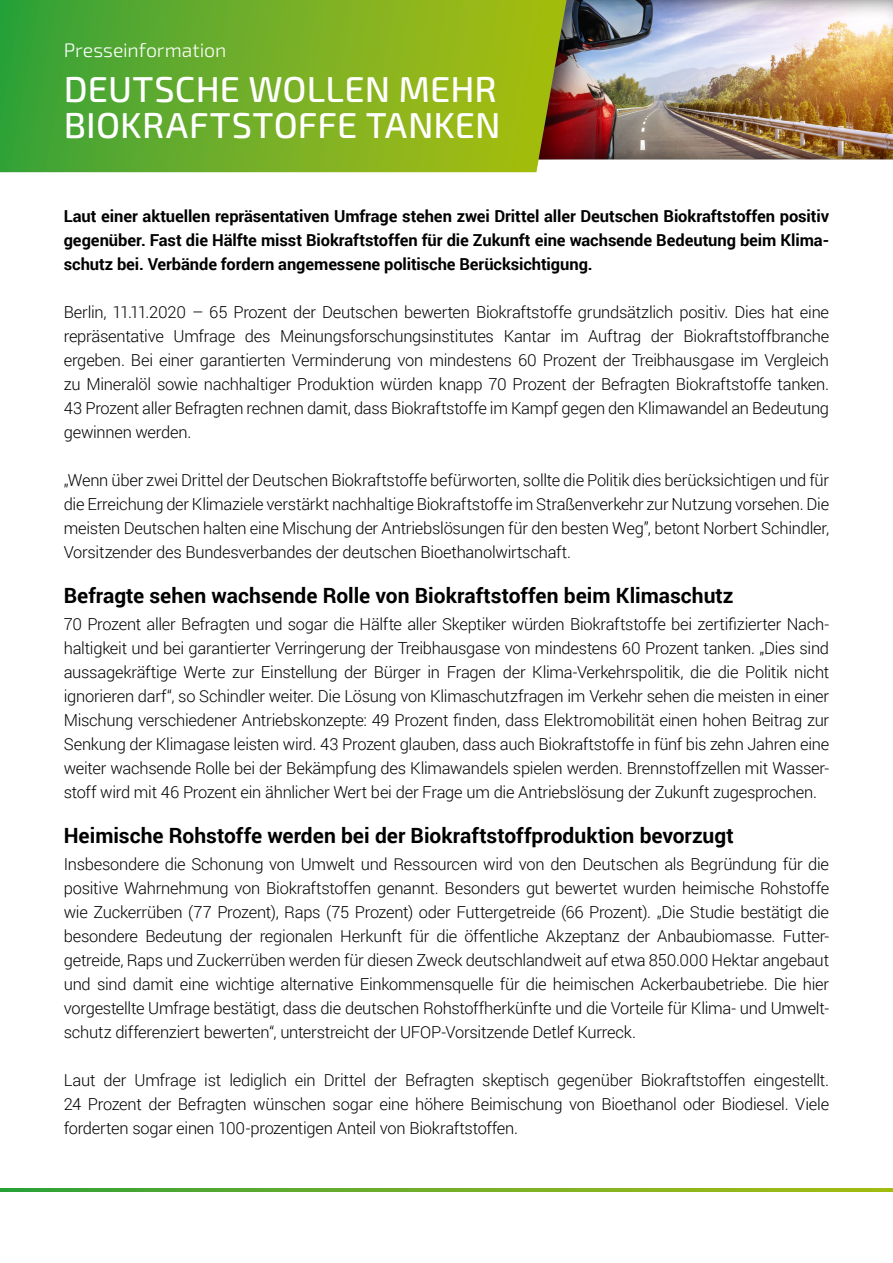
<style>
.page{position:relative;width:893px;height:1263px;background:#fff}
.page>*{position:absolute;margin:0;border:0;box-sizing:border-box;transform-origin:0 0}
.t1{font:500 36px/36px "Exo 2.0";letter-spacing:.005em;color:#fff}
.t2{font:700 21px "Roboto";color:#000}
.t3{font:300 19.5px "Exo 2.0";letter-spacing:-.005em;color:#fff}
.t4{font:300 16.5px/24px "Roboto";letter-spacing:-.015em;color:#000;text-align:justify}
.t5{font:700 16.5px/24px "Roboto";letter-spacing:-.005em;color:#000;text-align:justify}
</style>
<div class="page">
<svg style="left:0;top:1188px;width:893px;height:4px;background:#6fae26"></svg>
<svg style="left:0;top:0;width:539px;height:172px;background:#70af26"></svg>
<img style="left:536px;top:0;width:357px;height:162px">
<p class="t3" style="left:64px;top:39px;width:164px">Presseinformation</p>
<h1 class="t1" style="left:64px;top:72px;width:438px">DEUTSCHE WOLLEN MEHR<br>BIOKRAFTSTOFFE TANKEN</h1>
<p class="t5" style="left:64px;top:203px;width:767px">Laut einer aktuellen repräsentativen Umfrage stehen zwei Drittel aller Deutschen Biokraftstoffen positiv gegenüber. Fast die Hälfte misst Biokraftstoffen für die Zukunft eine wachsende Bedeutung beim Klima&shy;schutz bei. Verbände fordern angemessene politische Berücksichtigung.</p>
<p class="t4" style="left:64px;top:300px;width:767px">Berlin, 11.11.2020 – 65 Prozent der Deutschen bewerten Biokraftstoffe grundsätzlich positiv. Dies hat eine repräsentative Umfrage des Meinungsforschungsinstitutes Kantar im Auftrag der Biokraftstoffbranche ergeben. Bei einer garantierten Verminderung von mindestens 60 Prozent der Treibhausgase im Vergleich zu Mineralöl sowie nachhaltiger Produktion würden knapp 70 Prozent der Befragten Biokraftstoffe tanken.<br>43 Prozent aller Befragten rechnen damit, dass Biokraftstoffe im Kampf gegen den Klimawandel an Bedeutung gewinnen werden.</p>
<p class="t4" style="left:64px;top:468px;width:767px">„Wenn über zwei Drittel der Deutschen Biokraftstoffe befürworten, sollte die Politik dies berücksichtigen und für die Erreichung der Klimaziele verstärkt nachhaltige Biokraftstoffe im Straßenverkehr zur Nutzung vorsehen. Die meisten Deutschen halten eine Mischung der Antriebslösungen für den besten Weg”, betont Norbert Schindler, Vorsitzender des Bundesverbandes der deutschen Bioethanolwirtschaft.</p>
<p class="t2" style="left:64px;top:581px;width:671px">Befragte sehen wachsende Rolle von Biokraftstoffen beim Klimaschutz</p>
<p class="t4" style="left:64px;top:612px;width:767px">70 Prozent aller Befragten und sogar die Hälfte aller Skeptiker würden Biokraftstoffe bei zertifizierter Nach&shy;haltigkeit und bei garantierter Verringerung der Treibhausgase von mindestens 60 Prozent tanken. „Dies sind aussagekräftige Werte zur Einstellung der Bürger in Fragen der Klima-Verkehrspolitik, die die Politik nicht ignorieren darf“, so Schindler weiter. Die Lösung von Klimaschutzfragen im Verkehr sehen die meisten in einer Mischung verschiedener Antriebskonzepte: 49 Prozent finden, dass Elektromobilität einen hohen Beitrag zur Senkung der Klimagase leisten wird. 43 Prozent glauben, dass auch Biokraftstoffe in fünf bis zehn Jahren eine weiter wachsende Rolle bei der Bekämpfung des Klimawandels spielen werden. Brennstoffzellen mit Wasser&shy;stoff wird mit 46 Prozent ein ähnlicher Wert bei der Frage um die Antriebslösung der Zukunft zugesprochen.</p>
<p class="t2" style="left:64px;top:821px;width:671px">Heimische Rohstoffe werden bei der Biokraftstoffproduktion bevorzugt</p>
<p class="t4" style="left:64px;top:852px;width:767px">Insbesondere die Schonung von Umwelt und Ressourcen wird von den Deutschen als Begründung für die positive Wahrnehmung von Biokraftstoffen genannt. Besonders gut bewertet wurden heimische Rohstoffe wie Zuckerrüben (77 Prozent), Raps (75 Prozent) oder Futtergetreide (66 Prozent). „Die Studie bestätigt die besondere Bedeutung der regionalen Herkunft für die öffentliche Akzeptanz der Anbaubiomasse. Futter&shy;getreide, Raps und Zuckerrüben werden für diesen Zweck deutschlandweit auf etwa 850.000 Hektar angebaut und sind damit eine wichtige alternative Einkommensquelle für die heimischen Ackerbaubetriebe. Die hier vorgestellte Umfrage bestätigt, dass die deutschen Rohstoffherkünfte und die Vorteile für Klima- und Umwelt&shy;schutz differenziert bewerten“, unterstreicht der UFOP-Vorsitzende Detlef Kurreck.</p>
<p class="t4" style="left:64px;top:1068px;width:767px">Laut der Umfrage ist lediglich ein Drittel der Befragten skeptisch gegenüber Biokraftstoffen eingestellt.<br>24 Prozent der Befragten wünschen sogar eine höhere Beimischung von Bioethanol oder Biodiesel. Viele forderten sogar einen 100-prozentigen Anteil von Biokraftstoffen.</p>
</div>
